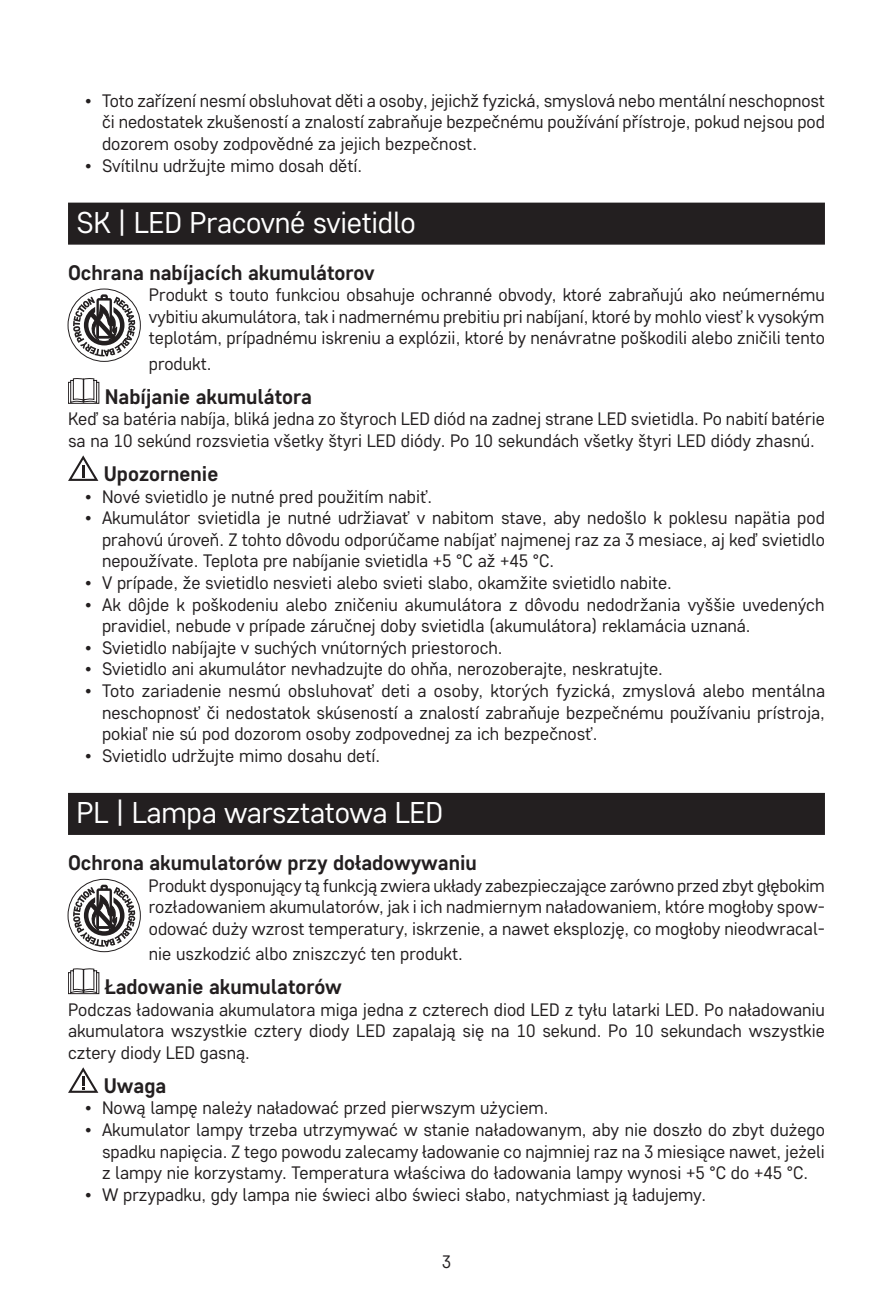
<style>
.page{position:relative;width:893px;height:1302px;background:#fff}
.page>*{position:absolute;margin:0;border:0;box-sizing:border-box;transform-origin:0 0}
.t1{font:30px "Core Sans D35";letter-spacing:-.01em;color:#fff}
.t2{font:700 21px "Core Sans D55";color:#231f20}
.t3{font:18px/21.6px "Core Sans D35";color:#231f20;text-align:justify}
</style>
<div class="page">
<div style="left:68px;top:202px;width:757px;height:42px;background:#231f20"></div>
<div style="left:68px;top:792px;width:757px;height:42px;background:#231f20"></div>
<svg style="left:68px;top:289px;width:72px;height:72px"></svg>
<div style="left:68px;top:289px;width:73px;height:72px;border:1px solid #231f20;border-radius:50%"></div>
<svg style="left:73px;top:294px;width:62px;height:62px"></svg>
<svg style="left:68px;top:378px;width:31px;height:25px"></svg>
<svg style="left:68px;top:455px;width:30px;height:26px"></svg>
<svg style="left:68px;top:879px;width:72px;height:72px"></svg>
<div style="left:68px;top:878px;width:73px;height:73px;border:1px solid #231f20;border-radius:50%"></div>
<svg style="left:73px;top:884px;width:62px;height:62px"></svg>
<svg style="left:68px;top:968px;width:31px;height:25px"></svg>
<svg style="left:68px;top:1067px;width:30px;height:25px"></svg>
<p class="t3" style="left:102px;top:89px;width:724px;text-indent:-17px">• Toto zařízení nesmí obsluhovat děti a osoby, jejichž fyzická, smyslová nebo mentální neschopnost či nedostatek zkušeností a znalostí zabraňuje bezpečnému používání přístroje, pokud nejsou pod dozorem osoby zodpovědné za jejich bezpečnost.</p>
<p class="t3" style="left:85px;top:154px;width:279px">• Svítilnu udržujte mimo dosah dětí.</p>
<h1 class="t1" style="left:77px;top:203px;width:341px">SK | LED Pracovné svietidlo</h1>
<p class="t2" style="left:68px;top:258px;width:308px">Ochrana nabíjacích akumulátorov</p>
<p class="t3" style="left:149px;top:283px;width:678px">Produkt s touto funkciou obsahuje ochranné obvody, ktoré zabraňujú ako neúmernému vybitiu akumulátora, tak i nadmernému prebitiu pri nabíjaní, ktoré by mohlo viesť k vysokým teplotám, prípadnému iskreniu a explózii, ktoré by nenávratne poškodili alebo zničili tento</p>
<p class="t3" style="left:149px;top:352px;width:64px">produkt.</p>
<p class="t2" style="left:105px;top:382px;width:209px">Nabíjanie akumulátora</p>
<p class="t3" style="left:68px;top:407px;width:758px">Keď sa batéria nabíja, bliká jedna zo štyroch LED diód na zadnej strane LED svietidla. Po nabití batérie sa na 10 sekúnd rozsvietia všetky štyri LED diódy. Po 10 sekundách všetky štyri LED diódy zhasnú.</p>
<p class="t2" style="left:104px;top:460px;width:116px">Upozornenie</p>
<p class="t3" style="left:85px;top:485px;width:349px">• Nové svietidlo je nutné pred použitím nabiť.</p>
<p class="t3" style="left:102px;top:506px;width:724px;text-indent:-17px">• Akumulátor svietidla je nutné udržiavať v nabitom stave, aby nedošlo k poklesu napätia pod prahovú úroveň. Z tohto dôvodu odporúčame nabíjať najmenej raz za 3 mesiace, aj keď svietidlo nepoužívate. Teplota pre nabíjanie svietidla +5 °C až +45 °C.</p>
<p class="t3" style="left:85px;top:571px;width:588px">• V prípade, že svietidlo nesvieti alebo svieti slabo, okamžite svietidlo nabite.</p>
<p class="t3" style="left:102px;top:593px;width:724px;text-indent:-17px">• Ak dôjde k poškodeniu alebo zničeniu akumulátora z dôvodu nedodržania vyššie uvedených pravidiel, nebude v prípade záručnej doby svietidla (akumulátora) reklamácia uznaná.</p>
<p class="t3" style="left:85px;top:636px;width:419px">• Svietidlo nabíjajte v suchých vnútorných priestoroch.</p>
<p class="t3" style="left:85px;top:657px;width:579px">• Svietidlo ani akumulátor nevhadzujte do ohňa, nerozoberajte, neskratujte.</p>
<p class="t3" style="left:102px;top:679px;width:724px;text-indent:-17px">• Toto zariadenie nesmú obsluhovať deti a osoby, ktorých fyzická, zmyslová alebo mentálna neschopnosť či nedostatok skúseností a znalostí zabraňuje bezpečnému používaniu prístroja, pokiaľ nie sú pod dozorom osoby zodpovednej za ich bezpečnosť.</p>
<p class="t3" style="left:85px;top:744px;width:297px">• Svietidlo udržujte mimo dosahu detí.</p>
<h1 class="t1" style="left:77px;top:793px;width:368px">PL | Lampa warsztatowa LED</h1>
<p class="t2" style="left:68px;top:848px;width:410px">Ochrona akumulatorów przy doładowywaniu</p>
<p class="t3" style="left:149px;top:873px;width:678px">Produkt dysponujący tą funkcją zwiera układy zabezpieczające zarówno przed zbyt głębokim rozładowaniem akumulatorów, jak i ich nadmiernym naładowaniem, które mogłoby spow&shy;odować duży wzrost temperatury, iskrzenie, a nawet eksplozję, co mogłoby nieodwracal-</p>
<p class="t3" style="left:149px;top:942px;width:316px">nie uszkodzić albo zniszczyć ten produkt.</p>
<p class="t2" style="left:105px;top:972px;width:239px">Ładowanie akumulatorów</p>
<p class="t3" style="left:68px;top:997px;width:758px">Podczas ładowania akumulatora miga jedna z czterech diod LED z tyłu latarki LED. Po naładowaniu akumulatora wszystkie cztery diody LED zapalają się na 10 sekund. Po 10 sekundach wszystkie cztery diody LED gasną.</p>
<p class="t2" style="left:104px;top:1071px;width:64px">Uwaga</p>
<p class="t3" style="left:85px;top:1096px;width:465px">• Nową lampę należy naładować przed pierwszym użyciem.</p>
<p class="t3" style="left:102px;top:1118px;width:724px;text-indent:-17px">• Akumulator lampy trzeba utrzymywać w stanie naładowanym, aby nie doszło do zbyt dużego spadku napięcia. Z tego powodu zalecamy ładowanie co najmniej raz na 3 miesiące nawet, jeżeli z lampy nie korzystamy. Temperatura właściwa do ładowania lampy wynosi +5 °C do +45 °C.</p>
<p class="t3" style="left:85px;top:1182px;width:623px">• W przypadku, gdy lampa nie świeci albo świeci słabo, natychmiast ją ładujemy.</p>
<p class="t3" style="left:442px;top:1249px;width:11px">3</p>
</div>
